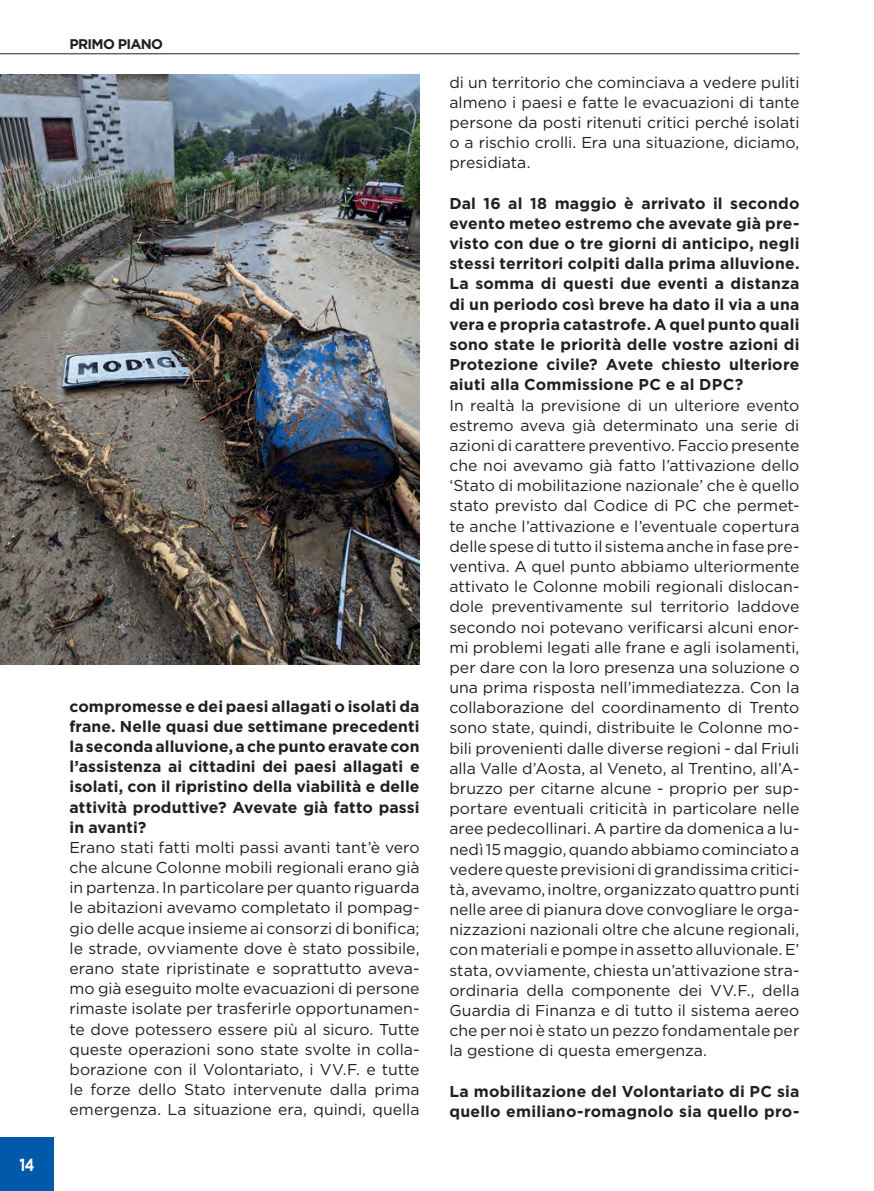
<style>
.page{position:relative;width:874px;height:1191px;background:#fff}
.page>*{position:absolute;margin:0;border:0;box-sizing:border-box;transform-origin:0 0}
.t1{font:700 17.5px "Gotham";color:#fff;scale:.8 1}
.t2{font:15.75px/20.1px "Gotham";color:#231f20;text-align:justify}
.t3{font:700 15.75px/20.1px "Gotham";letter-spacing:.015em;color:#231f20;text-align:justify}
.t4{font:700 14px "Gotham";letter-spacing:-.05em;color:#231f20}
</style>
<div class="page">
<hr style="left:0;top:53px;width:799px;height:1px;background:#231f20">
<div style="left:0;top:1137px;width:54px;height:54px;background:#0159a9"></div>
<img style="left:0;top:74px;width:419px;height:590px">
<p class="t1" style="left:19px;top:1153px;width:20px">14</p>
<p class="t4" style="left:69px;top:35px;width:95px">PRIMO PIANO</p>
<p class="t3" style="left:69px;top:696px;width:351px">compromesse e dei paesi allagati o isolati da frane. Nelle quasi due settimane precedenti la seconda alluvione, a che punto eravate con l’assistenza ai cittadini dei paesi allagati e isolati, con il ripristino della viabilità e delle attività produttive? Avevate già fatto passi in avanti?</p>
<p class="t2" style="left:69px;top:837px;width:351px">Erano stati fatti molti passi avanti tant’è vero che alcune Colonne mobili regionali erano già in partenza. In particolare per quanto riguarda le abitazioni avevamo completato il pompag&shy;gio delle acque insieme ai consorzi di bonifica; le strade, ovviamente dove è stato possibile, erano state ripristinate e soprattutto aveva&shy;mo già eseguito molte evacuazioni di persone rimaste isolate per trasferirle opportunamen&shy;te dove potessero essere più al sicuro. Tutte queste operazioni sono state svolte in colla&shy;borazione con il Volontariato, i VV.F. e tutte le forze dello Stato intervenute dalla prima emergenza. La situazione era, quindi, quella</p>
<p class="t2" style="left:449px;top:72px;width:351px">di un territorio che cominciava a vedere puliti almeno i paesi e fatte le evacuazioni di tante persone da posti ritenuti critici perché isolati o a rischio crolli. Era una situazione, diciamo, presidiata.</p>
<p class="t3" style="left:449px;top:193px;width:351px">Dal 16 al 18 maggio è arrivato il secondo evento meteo estremo che avevate già pre&shy;visto con due o tre giorni di anticipo, negli stessi territori colpiti dalla prima alluvione.<br>La somma di questi due eventi a distanza di un periodo così breve ha dato il via a una vera e propria catastrofe. A quel punto quali sono state le priorità delle vostre azioni di Protezione civile? Avete chiesto ulteriore aiuti alla Commissione PC e al DPC?</p>
<p class="t2" style="left:449px;top:394px;width:351px">In realtà la previsione di un ulteriore evento estremo aveva già determinato una serie di azioni di carattere preventivo. Faccio presente che noi avevamo già fatto l’attivazione dello ‘Stato di mobilitazione nazionale’ che è quello stato previsto dal Codice di PC che permet&shy;te anche l’attivazione e l’eventuale copertura delle spese di tutto il sistema anche in fase pre&shy;ventiva. A quel punto abbiamo ulteriormente attivato le Colonne mobili regionali dislocan&shy;dole preventivamente sul territorio laddove secondo noi potevano verificarsi alcuni enor&shy;mi problemi legati alle frane e agli isolamenti, per dare con la loro presenza una soluzione o una prima risposta nell’immediatezza. Con la collaborazione del coordinamento di Trento sono state, quindi, distribuite le Colonne mo&shy;bili provenienti dalle diverse regioni - dal Friuli alla Valle d’Aosta, al Veneto, al Trentino, all’A&shy;bruzzo per citarne alcune - proprio per sup&shy;portare eventuali criticità in particolare nelle aree pedecollinari. A partire da domenica a lu&shy;nedì 15 maggio, quando abbiamo cominciato a vedere queste previsioni di grandissima critici&shy;tà, avevamo, inoltre, organizzato quattro punti nelle aree di pianura dove convogliare le orga&shy;nizzazioni nazionali oltre che alcune regionali, con materiali e pompe in assetto alluvionale. E’ stata, ovviamente, chiesta un’attivazione stra&shy;ordinaria della componente dei VV.F., della Guardia di Finanza e di tutto il sistema aereo che per noi è stato un pezzo fondamentale per la gestione di questa emergenza.</p>
<p class="t3" style="left:449px;top:1081px;width:351px">La mobilitazione del Volontariato di PC sia quello emiliano-romagnolo sia quello pro-</p>
</div>
